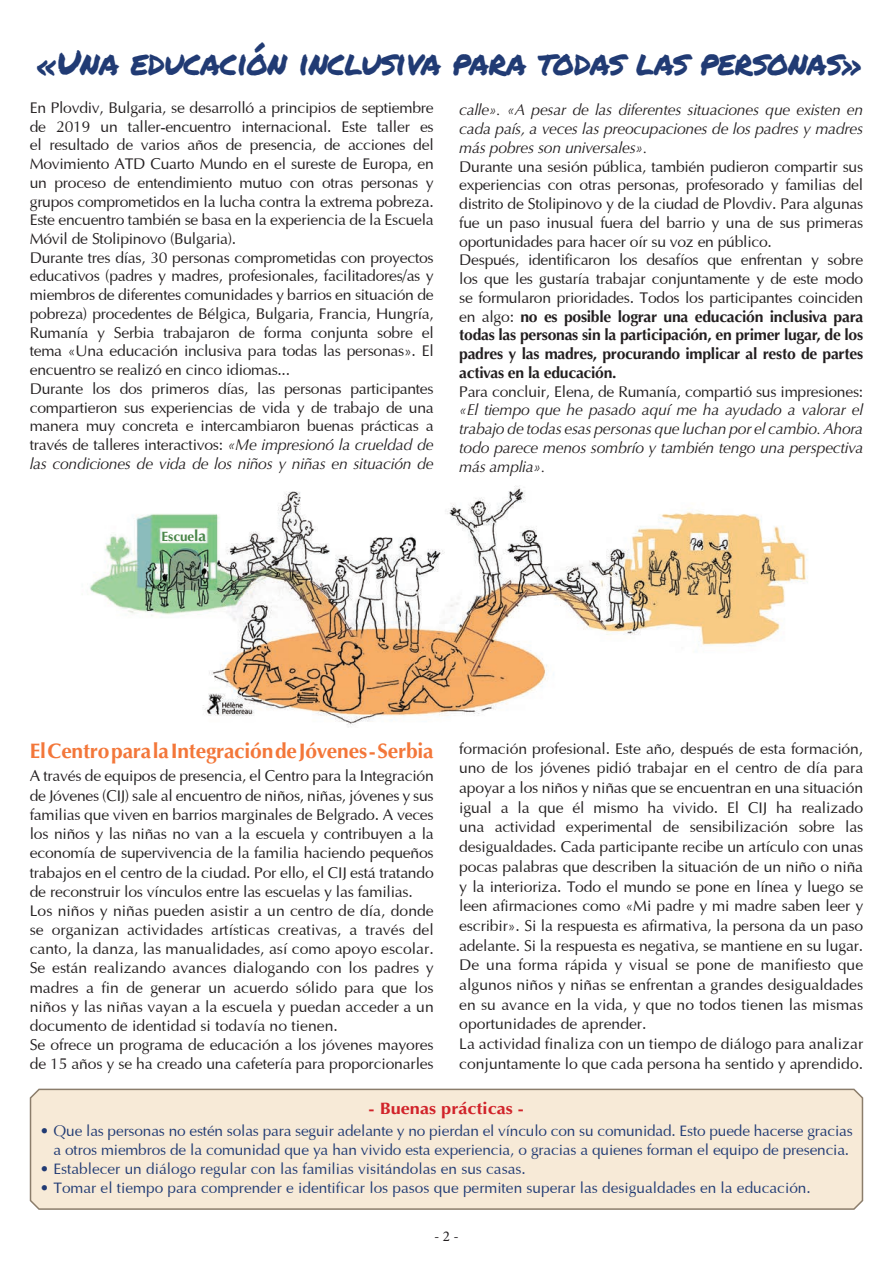
<style>
.page{position:relative;width:893px;height:1263px;background:#fff}
.page>*{position:absolute;margin:0;border:0;box-sizing:border-box;transform-origin:0 0}
.t1{font:34.5px "Permanent Marker";letter-spacing:-.02em;color:#213b74}
.t2{font:700 21px "Optima";letter-spacing:-.01em;color:#f3773a}
.t3{font:700 16.5px "Optima";color:#d1232a;scale:1.1 1}
.t4{font:15.75px/18.8px "Optima";letter-spacing:-.015em;color:#231f20}
.t5{font:italic 15.75px/19px "Optima";letter-spacing:-.02em;color:#231f20;text-align:justify}
.t6{font:15.45px/18.9px "Optima";letter-spacing:-.01em;color:#213b74;text-align:right}
.t7{font:15px "Minion Pro";color:#231f20}
.t8{font:700 13.5px "Optima";letter-spacing:-.005em;color:#488548}
.s1{font-style:italic}
.s2{font-weight:700}
.s3{font-size:15.45px}
</style>
<div class="page">
<img style="left:82px;top:485px;width:726px;height:240px">
<div style="left:29px;top:1088px;width:835px;height:122px;background:#f7ead7"></div>
<h1 class="t1" style="left:37px;top:37px;width:827px">«Una educación inclusiva para todas las personas»</h1>
<p class="t4" style="left:30px;top:97px;width:405px">En Plovdiv, Bulgaria, se desarrolló a principios de septiembre de 2019 un taller-encuentro internacional. Este taller es el resultado de varios años de presencia, de acciones del Movimiento ATD Cuarto Mundo en el sureste de Europa, en un proceso de entendimiento mutuo con otras personas y grupos comprometidos en la lucha contra la extrema pobreza.<br>Este encuentro también se basa en la experiencia de la Escuela Móvil de Stolipinovo (Bulgaria).<br>Durante tres días, 30 personas comprometidas con proyectos educativos (padres y madres, profesionales, facilitadores/as y miembros de diferentes comunidades y barrios en situación de pobreza) procedentes de Bélgica, Bulgaria, Francia, Hungría, Rumanía y Serbia trabajaron de forma conjunta sobre el tema «Una educación inclusiva para todas las personas». El encuentro se realizó en cinco idiomas...<br>Durante los dos primeros días, las personas participantes compartieron sus experiencias de vida y de trabajo de una manera muy concreta e intercambiaron buenas prácticas a través de talleres interactivos: <span class="s1">«Me impresionó la crueldad de las condiciones de vida de los niños y niñas en situación de</span></p>
<p class="t5" style="left:459px;top:101px;width:405px">calle». «A pesar de las diferentes situaciones que existen en cada país, a veces las preocupaciones de los padres y madres más pobres son universales».</p>
<p class="t4" style="left:459px;top:156px;width:405px">Durante una sesión pública, también pudieron compartir sus experiencias con otras personas, profesorado y familias del distrito de Stolipinovo y de la ciudad de Plovdiv. Para algunas fue un paso inusual fuera del barrio y una de sus primeras oportunidades para hacer oír su voz en público.<br>Después, identificaron los desafíos que enfrentan y sobre los que les gustaría trabajar conjuntamente y de este modo se formularon prioridades. Todos los participantes coinciden en algo: <span class="s2">no es posible lograr una educación inclusiva para todas las personas sin la participación, en primer lugar, de los padres y las madres, procurando implicar al resto de partes activas en la educación.</span></p>
<p class="t4" style="left:459px;top:381px;width:405px">Para concluir, Elena, de Rumanía, compartió sus impresiones:</p>
<p class="t5" style="left:459px;top:401px;width:405px">«El tiempo que he pasado aquí me ha ayudado a valorar el trabajo de todas esas personas que luchan por el cambio. Ahora todo parece menos sombrío y también tengo una perspectiva más amplia».</p>
<p class="t8" style="left:162px;top:529px;width:46px">Escue<span class="s3">la</span></p>
<h2 class="t2" style="left:30px;top:739px;width:405px">El Centro para la Integración de Jóvenes - Serbia</h2>
<p class="t4" style="left:30px;top:765px;width:405px;line-height:19.2px">A través de equipos de presencia, el Centro para la Integración de Jóvenes (CIJ) sale al encuentro de niños, niñas, jóvenes y sus familias que viven en barrios marginales de Belgrado. A veces los niños y las niñas no van a la escuela y contribuyen a la economía de supervivencia de la familia haciendo pequeños trabajos en el centro de la ciudad. Por ello, el CIJ está tratando de reconstruir los vínculos entre las escuelas y las familias.<br>Los niños y niñas pueden asistir a un centro de día, donde se organizan actividades artísticas creativas, a través del canto, la danza, las manualidades, así como apoyo escolar.<br>Se están realizando avances dialogando con los padres y madres a fin de generar un acuerdo sólido para que los niños y las niñas vayan a la escuela y puedan acceder a un documento de identidad si todavía no tienen.<br>Se ofrece un programa de educación a los jóvenes mayores de 15 años y se ha creado una cafetería para proporcionarles</p>
<p class="t4" style="left:459px;top:737px;width:405px;line-height:19.8px">formación profesional. Este año, después de esta formación, uno de los jóvenes pidió trabajar en el centro de día para apoyar a los niños y niñas que se encuentran en una situación igual a la que él mismo ha vivido. El CIJ ha realizado una actividad experimental de sensibilización sobre las desigualdades. Cada participante recibe un artículo con unas pocas palabras que describen la situación de un niño o niña y la interioriza. Todo el mundo se pone en línea y luego se leen afirmaciones como «Mi padre y mi madre saben leer y escribir». Si la respuesta es afirmativa, la persona da un paso adelante. Si la respuesta es negativa, se mantiene en su lugar.<br>De una forma rápida y visual se pone de manifiesto que algunos niños y niñas se enfrentan a grandes desigualdades en su avance en la vida, y que no todos tienen las mismas oportunidades de aprender.<br>La actividad finaliza con un tiempo de diálogo para analizar conjuntamente lo que cada persona ha sentido y aprendido.</p>
<p class="t3" style="left:369px;top:1099px;width:143px">- Buenas prácticas -</p>
<p class="t6" style="left:40px;top:1120px;width:814px">• Que las personas no estén solas para seguir adelante y no pierdan el vínculo con su comunidad. Esto puede hacerse gracias a otros miembros de la comunidad que ya han vivido esta experiencia, o gracias a quienes forman el equipo de presencia.</p>
<p class="t6" style="left:40px;top:1158px;width:487px">• Establecer un diálogo regular con las familias visitándolas en sus casas.</p>
<p class="t6" style="left:40px;top:1177px;width:772px">• Tomar el tiempo para comprender e identificar los pasos que permiten superar las desigualdades en la educación.</p>
<p class="t7" style="left:434px;top:1226px;width:26px">- 2 -</p>
</div>
